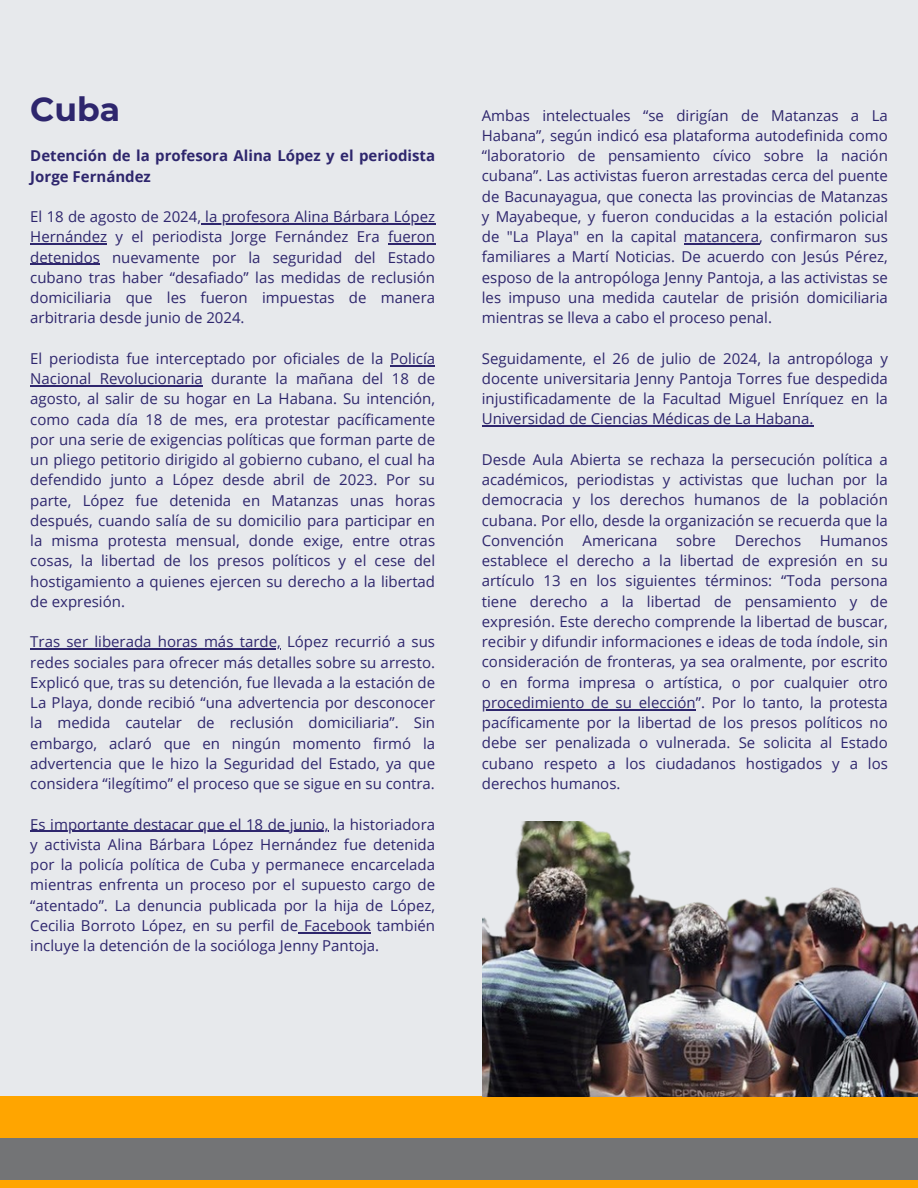
<style>
.page{position:relative;width:918px;height:1188px;background:#e7e9ec}
.page>*{position:absolute;margin:0;border:0;box-sizing:border-box;transform-origin:0 0}
.t1{font:700 33px "Montserrat";color:#2e266d}
.t2{font:15px/20.2px "Open Sans";color:#2e266d;text-align:justify}
.t3{font:700 15px/20.2px "Open Sans";color:#2e266d}
</style>
<div class="page">
<div style="left:0;top:1129px;width:918px;height:59px;background:#737476"></div>
<hr style="left:201px;top:223px;width:234px;height:1px;background:#2e266d">
<hr style="left:30px;top:243px;width:77px;height:2px;background:#2e266d">
<hr style="left:388px;top:243px;width:47px;height:2px;background:#2e266d">
<hr style="left:30px;top:264px;width:70px;height:1px;background:#2e266d">
<hr style="left:390px;top:365px;width:45px;height:1px;background:#2e266d">
<hr style="left:30px;top:385px;width:173px;height:1px;background:#2e266d">
<hr style="left:30px;top:648px;width:251px;height:2px;background:#2e266d">
<hr style="left:30px;top:831px;width:299px;height:1px;background:#2e266d">
<hr style="left:298px;top:932px;width:73px;height:1px;background:#2e266d">
<div style="left:0;top:1180px;width:918px;height:8px;background:#ffa500"></div>
<div style="left:0;top:1097px;width:918px;height:41px;background:#ffa500"></div>
<img style="left:483px;top:822px;width:435px;height:274px">
<hr style="left:684px;top:243px;width:75px;height:1px;background:#2e266d">
<hr style="left:482px;top:425px;width:331px;height:2px;background:#2e266d">
<hr style="left:482px;top:709px;width:214px;height:1px;background:#2e266d">
<p class="t1" style="left:30px;top:89px;width:91px">Cuba</p>
<h2 class="t3" style="left:30px;top:145px;width:406px">Detención de la profesora Alina López y el periodista<br>Jorge Fernández</h2>
<p class="t2" style="left:30px;top:206px;width:406px">El 18 de agosto de 2024, la profesora Alina Bárbara López</p>
<p class="t2" style="left:30px;top:226px;width:406px">Hernández y el periodista Jorge Fernández Era fueron detenidos nuevamente por la seguridad del Estado cubano tras haber “desafiado” las medidas de reclusión domiciliaria que les fueron impuestas de manera arbitraria desde junio de 2024.</p>
<p class="t2" style="left:30px;top:348px;width:355px">El periodista fue interceptado por oficiales de la</p>
<p class="t2" style="left:30px;top:348px;width:406px;text-indent:360px">Policía Nacional Revolucionaria durante la mañana del 18 de agosto, al salir de su hogar en La Habana. Su intención, como cada día 18 de mes, era protestar pacíficamente por una serie de exigencias políticas que forman parte de un pliego petitorio dirigido al gobierno cubano, el cual ha defendido junto a López desde abril de 2023. Por su parte, López fue detenida en Matanzas unas horas después, cuando salía de su domicilio para participar en la misma protesta mensual, donde exige, entre otras cosas, la libertad de los presos políticos y el cese del hostigamiento a quienes ejercen su derecho a la libertad de expresión.</p>
<p class="t2" style="left:30px;top:631px;width:406px">Tras ser liberada horas más tarde, López recurrió a sus redes sociales para ofrecer más detalles sobre su arresto.<br>Explicó que, tras su detención, fue llevada a la estación de La Playa, donde recibió “una advertencia por desconocer la medida cautelar de reclusión domiciliaria”. Sin embargo, aclaró que en ningún momento firmó la advertencia que le hizo la Seguridad del Estado, ya que considera “ilegítimo” el proceso que se sigue en su contra.</p>
<p class="t2" style="left:30px;top:814px;width:406px">Es importante destacar que el 18 de junio, la historiadora y activista Alina Bárbara López Hernández fue detenida por la policía política de Cuba y permanece encarcelada mientras enfrenta un proceso por el supuesto cargo de “atentado”. La denuncia publicada por la hija de López, Cecilia Borroto López, en su perfil de Facebook también incluye la detención de la socióloga Jenny Pantoja.</p>
<p class="t2" style="left:482px;top:105px;width:408px">Ambas intelectuales “se dirigían de Matanzas a La Habana”, según indicó esa plataforma autodefinida como “laboratorio de pensamiento cívico sobre la nación cubana”. Las activistas fueron arrestadas cerca del puente de Bacunayagua, que conecta las provincias de Matanzas y Mayabeque, y fueron conducidas a la estación policial de "La Playa" en la capital matancera, confirmaron sus familiares a Martí Noticias. De acuerdo con Jesús Pérez, esposo de la antropóloga Jenny Pantoja, a las activistas se les impuso una medida cautelar de prisión domiciliaria mientras se lleva a cabo el proceso penal.</p>
<p class="t2" style="left:482px;top:348px;width:408px">Seguidamente, el 26 de julio de 2024, la antropóloga y docente universitaria Jenny Pantoja Torres fue despedida injustificadamente de la Facultad Miguel Enríquez en la Universidad de Ciencias Médicas de La Habana.</p>
<p class="t2" style="left:482px;top:449px;width:408px">Desde Aula Abierta se rechaza la persecución política a académicos, periodistas y activistas que luchan por la democracia y los derechos humanos de la población cubana. Por ello, desde la organización se recuerda que la Convención Americana sobre Derechos Humanos establece el derecho a la libertad de expresión en su artículo 13 en los siguientes términos: “Toda persona tiene derecho a la libertad de pensamiento y de expresión. Este derecho comprende la libertad de buscar, recibir y difundir informaciones e ideas de toda índole, sin consideración de fronteras, ya sea oralmente, por escrito o en forma impresa o artística, o por cualquier otro</p>
<p class="t2" style="left:482px;top:692px;width:408px">procedimiento de su elección”. Por lo tanto, la protesta pacíficamente por la libertad de los presos políticos no debe ser penalizada o vulnerada. Se solicita al Estado cubano respeto a los ciudadanos hostigados y a los derechos humanos.</p>
</div>
